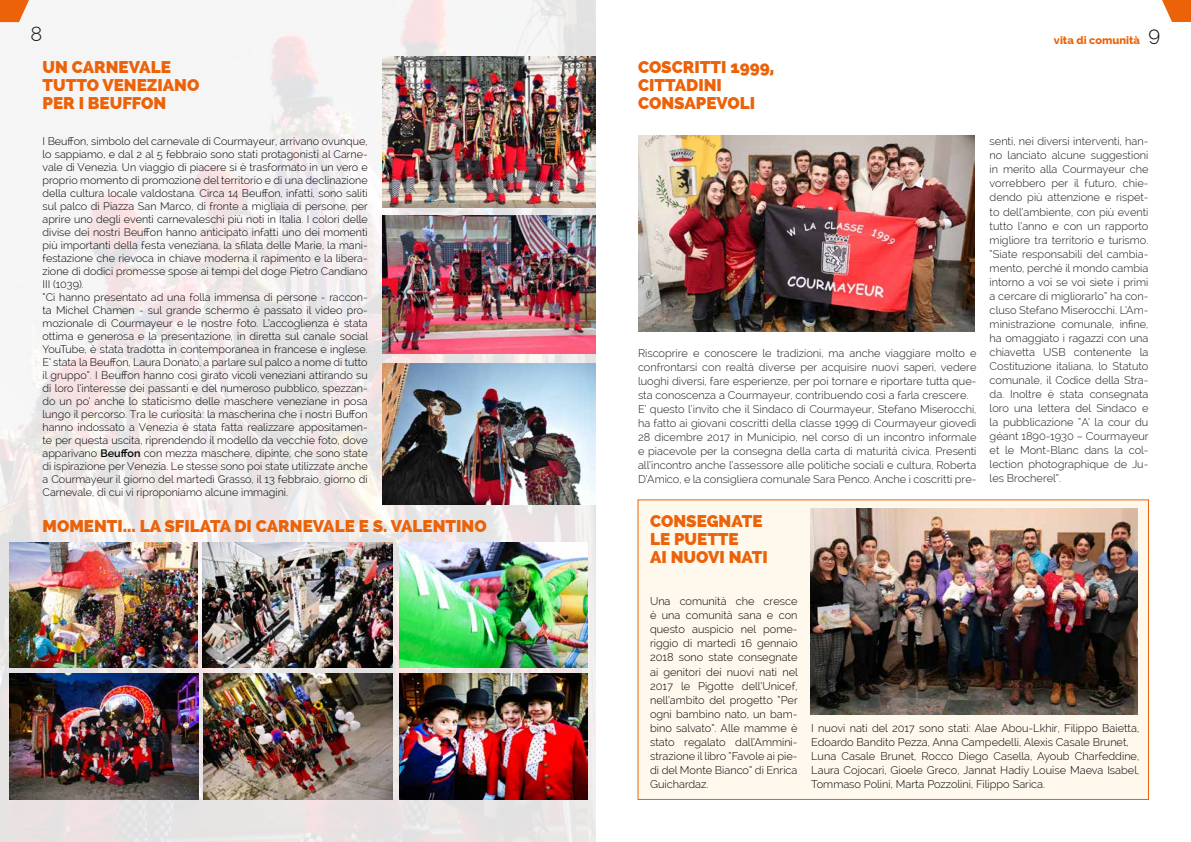
<style>
.page{position:relative;width:1191px;height:842px;background:#fff}
.page>*{position:absolute;margin:0;border:0;box-sizing:border-box;transform-origin:0 0}
.t1{font:300 20px "Raleway";color:#000}
.t2{font:800 17px/18px "Raleway";color:#eb6209}
.t3{font:300 11px/14px "Raleway";color:#1a1a1a}
.t4{font:300 11px/14px "Raleway";color:#000;text-align:justify}
.t5{font:800 11px "Raleway";color:#eb6209}
.t6{font:300 10.8px/13px "Raleway";color:#000}
.s1{font-weight:600}
</style>
<div class="page">
<svg style="left:1162px;top:0;width:29px;height:22px"></svg>
<img style="left:0;top:0;width:595px;height:842px">
<svg style="left:0;top:0;width:29px;height:22px"></svg>
<img style="left:399px;top:674px;width:188px;height:125px">
<img style="left:10px;top:674px;width:188px;height:125px">
<img style="left:204px;top:673px;width:188px;height:126px">
<img style="left:10px;top:542px;width:187px;height:126px">
<img style="left:202px;top:542px;width:190px;height:126px">
<img style="left:400px;top:542px;width:187px;height:125px">
<img style="left:383px;top:57px;width:212px;height:151px">
<img style="left:383px;top:363px;width:212px;height:142px">
<img style="left:383px;top:215px;width:212px;height:138px">
<img style="left:638px;top:135px;width:337px;height:197px">
<div style="left:637px;top:499px;width:512px;height:301px;background:#fff8ed;border:1px solid #eb6209"></div>
<img style="left:810px;top:509px;width:328px;height:205px">
<h1 class="t1" style="left:31px;top:22px;width:13px">8</h1>
<h1 class="t1" style="left:1148px;top:22px;width:13px">9</h1>
<h2 class="t2" style="left:43px;top:58px;width:158px">UN CARNEVALE<br>TUTTO VENEZIANO<br>PER I BEUFFON</h2>
<p class="t5" style="left:1054px;top:34px;width:87px">vita di comunità</p>
<h2 class="t2" style="left:638px;top:58px;width:138px">COSCRITTI 1999,<br>CITTADINI<br>CONSAPEVOLI</h2>
<p class="t6" style="left:43px;top:134px;width:327px">I Beuffon, simbolo del carnevale di Courmayeur, arrivano ovunque, lo sappiamo, e dal 2 al 5 febbraio sono stati protagonisti al Carne&shy;vale di Venezia. Un viaggio di piacere si è trasformato in un vero e proprio momento di promozione del territorio e di una declinazione della cultura locale valdostana. Circa 14 Beuffon, infatti, sono saliti sul palco di Piazza San Marco, di fronte a migliaia di persone, per aprire uno degli eventi carnevaleschi più noti in Italia. I colori delle divise dei nostri Beuffon hanno anticipato infatti uno dei momenti più importanti della festa veneziana, la sfilata delle Marie, la mani&shy;festazione che rievoca in chiave moderna il rapimento e la libera&shy;zione di dodici promesse spose ai tempi del doge Pietro Candiano III (1039).<br>“Ci hanno presentato ad una folla immensa di persone - raccon&shy;ta Michel Chamen - sul grande schermo è passato il video pro&shy;mozionale di Courmayeur e le nostre foto. L’accoglienza è stata ottima e generosa e la presentazione, in diretta sul canale social YouTube, è stata tradotta in contemporanea in francese e inglese.<br>E’ stata la Beuffon, Laura Donato, a parlare sul palco a nome di tutto il gruppo”. I Beuffon hanno così girato vicoli veneziani attirando su di loro l’interesse dei passanti e del numeroso pubblico, spezzan&shy;do un po’ anche lo staticismo delle maschere veneziane in posa lungo il percorso. Tra le curiosità: la mascherina che i nostri Buffon hanno indossato a Venezia è stata fatta realizzare appositamen&shy;te per questa uscita, riprendendo il modello da vecchie foto, dove apparivano <span class="s1">Beuffon</span> con mezza maschere, dipinte, che sono state di ispirazione per Venezia. Le stesse sono poi state utilizzate anche a Courmayeur il giorno del martedì Grasso, il 13 febbraio, giorno di Carnevale, di cui vi riproponiamo alcune immagini.</p>
<h2 class="t2" style="left:43px;top:517px;width:446px">MOMENTI... LA SFILATA DI CARNEVALE E S. VALENTINO</h2>
<p class="t3" style="left:638px;top:346px;width:340px">Riscoprire e conoscere le tradizioni, ma anche viaggiare molto e confrontarsi con realtà diverse per acquisire nuovi saperi, vedere luoghi diversi, fare esperienze, per poi tornare e riportare tutta que&shy;sta conoscenza a Courmayeur, contribuendo così a farla crescere.<br>E’ questo l’invito che il Sindaco di Courmayeur, Stefano Miserocchi, ha fatto ai giovani coscritti della classe 1999 di Courmayeur giovedì 28 dicembre 2017 in Municipio, nel corso di un incontro informale e piacevole per la consegna della carta di maturità civica. Presenti all’incontro anche l’assessore alle politiche sociali e cultura, Roberta D’Amico, e la consigliera comunale Sara Penco. Anche i coscritti pre-</p>
<p class="t3" style="left:989px;top:135px;width:160px;text-align:justify">senti, nei diversi interventi, han&shy;no lanciato alcune suggestioni in merito alla Courmayeur che vorrebbero per il futuro, chie&shy;dendo più attenzione e rispet&shy;to dell’ambiente, con più eventi tutto l’anno e con un rapporto migliore tra territorio e turismo. “Siate responsabili del cambia&shy;mento, perché il mondo cambia intorno a voi se voi siete i primi a cercare di migliorarlo” ha con&shy;cluso Stefano Miserocchi. L’Am&shy;ministrazione comunale, infine, ha omaggiato i ragazzi con una chiavetta USB contenente la Costituzione italiana, lo Statuto comunale, il Codice della Stra&shy;da. Inoltre è stata consegnata loro una lettera del Sindaco e la pubblicazione “A’ la cour du géant 1890-1930 – Courmayeur et le Mont-Blanc dans la col&shy;lection photographique de Ju&shy;les Brocherel”.</p>
<h2 class="t2" style="left:650px;top:512px;width:119px">CONSEGNATE<br>LE PUETTE<br>AI NUOVI NATI</h2>
<p class="t4" style="left:650px;top:594px;width:149px">Una comunità che cresce è una comunità sana e con questo auspicio nel pome&shy;riggio di martedì 16 gennaio 2018 sono state consegnate ai genitori dei nuovi nati nel 2017 le Pigotte dell’Unicef, nell’ambito del progetto “Per ogni bambino nato, un bam&shy;bino salvato”. Alle mamme è stato regalato dall’Ammini&shy;strazione il libro “Favole ai pie&shy;di del Monte Bianco” di Enrica Guichardaz.</p>
<p class="t4" style="left:811px;top:721px;width:329px;text-align:left">I nuovi nati del 2017 sono stati: Alae Abou-Lkhir, Filippo Baietta, Edoardo Bandito Pezza, Anna Campedelli, Alexis Casale Brunet, Luna Casale Brunet, Rocco Diego Casella, Ayoub Charfeddine, Laura Cojocari, Gioele Greco, Jannat Hadiy Louise Maeva Isabel, Tommaso Polini, Marta Pozzolini, Filippo Sarica.</p>
</div>
